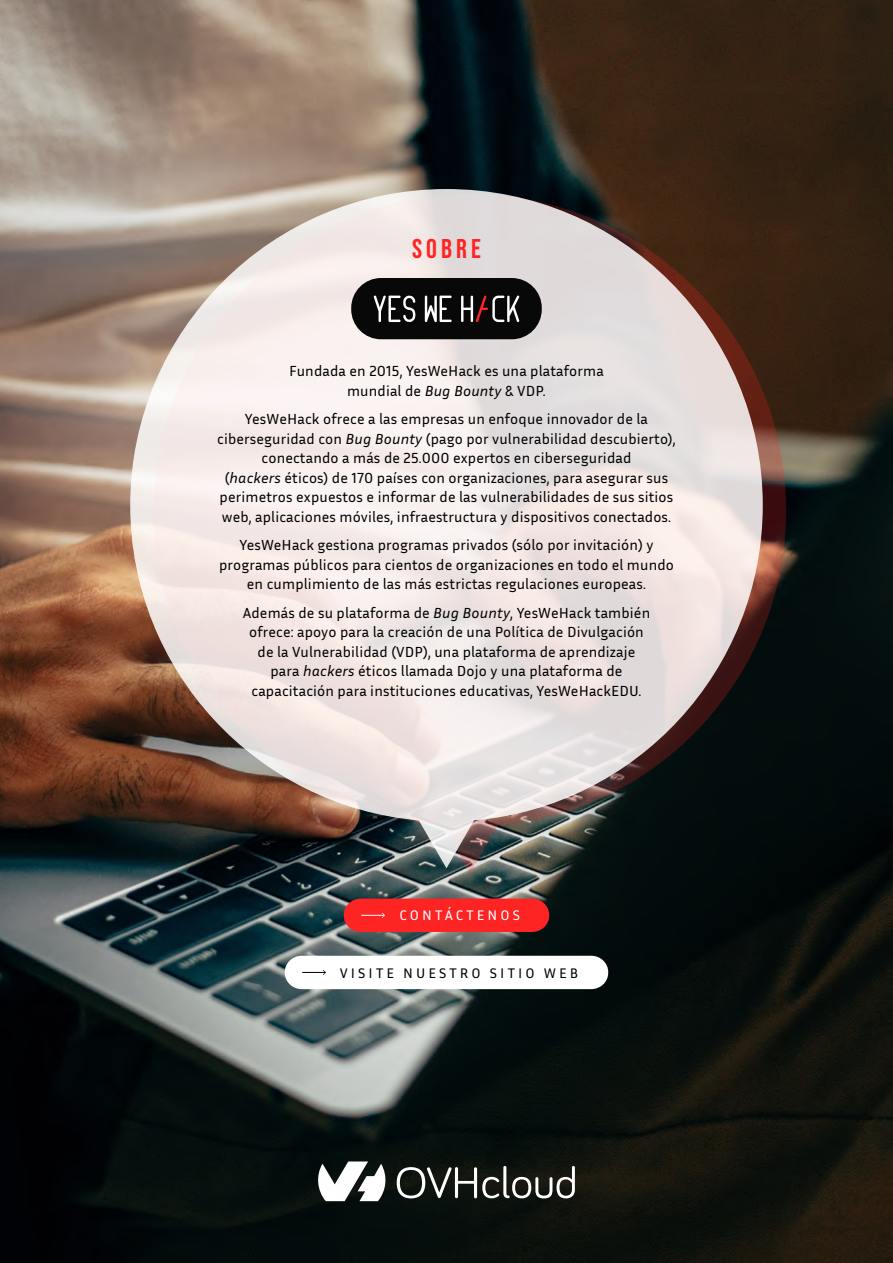
<style>
.page{position:relative;width:893px;height:1263px;background:#fff}
.page>*{position:absolute;margin:0;border:0;box-sizing:border-box;transform-origin:0 0}
.t1{font:27px "Bebas Neue";letter-spacing:.15em;color:#ff2424}
.t2{font:15px/19.5px "Inria Sans";letter-spacing:.01em;color:#000;text-align:center}
.t3{font:14.25px "Inria Sans";letter-spacing:.22em;color:#000}
.t4{font:14.25px "Inria Sans";letter-spacing:.22em;color:#fff}
.s1{font-style:italic}
</style>
<div class="page">
<img style="left:0;top:0;width:893px;height:1263px">
<div style="left:285px;top:956px;width:323px;height:33px;background:#fff;border-radius:17px"></div>
<svg style="left:302px;top:970px;width:24px;height:5px"></svg>
<div style="left:344px;top:899px;width:205px;height:33px;background:#ff2424"></div>
<svg style="left:316px;top:1161px;width:72px;height:40px"></svg>
<svg style="left:397px;top:1166px;width:178px;height:32px"></svg>
<svg style="left:154px;top:194px;width:632px;height:679px;background:#2f231c"></svg>
<svg style="left:130px;top:189px;width:633px;height:679px;background:#c3b8b5"></svg>
<div style="left:351px;top:278px;width:191px;height:61px;background:#080808;border-radius:30px"></div>
<svg style="left:425px;top:295px;width:27px;height:27px"></svg>
<svg style="left:461px;top:295px;width:58px;height:27px"></svg>
<svg style="left:374px;top:295px;width:41px;height:27px"></svg>
<h1 class="t1" style="left:412px;top:233px;width:70px">SOBRE</h1>
<p class="t2" style="left:289px;top:361px;width:316px">Fundada en 2015, YesWeHack es una plataforma mundial de <span class="s1">Bug Bounty</span> &amp; VDP.</p>
<p class="t2" style="left:217px;top:409px;width:460px">YesWeHack ofrece a las empresas un enfoque innovador de la ciberseguridad con <span class="s1">Bug Bounty</span> (pago por vulnerabilidad descubierto), conectando a más de 25.000 expertos en ciberseguridad<br>(<span class="s1">hackers</span> éticos) de 170 países con organizaciones, para asegurar sus perimetros expuestos e informar de las vulnerabilidades de sus sitios web, aplicaciones móviles, infraestructura y dispositivos conectados.</p>
<p class="t2" style="left:219px;top:535px;width:456px">YesWeHack gestiona programas privados (sólo por invitación) y programas públicos para cientos de organizaciones en todo el mundo en cumplimiento de las más estrictas regulaciones europeas.</p>
<p class="t2" style="left:243px;top:602px;width:409px">Además de su plataforma de <span class="s1">Bug Bounty</span>, YesWeHack también ofrece: apoyo para la creación de una Política de Divulgación de la Vulnerabilidad (VDP), una plataforma de aprendizaje para <span class="s1">hackers</span> éticos llamada Dojo y una plataforma de capacitación para instituciones educativas, YesWeHackEDU.</p>
<p class="t4" style="left:399px;top:906px;width:122px">CONTÁCTENOS</p>
<p class="t3" style="left:340px;top:964px;width:240px">VISITE NUESTRO SITIO WEB</p>
</div>
